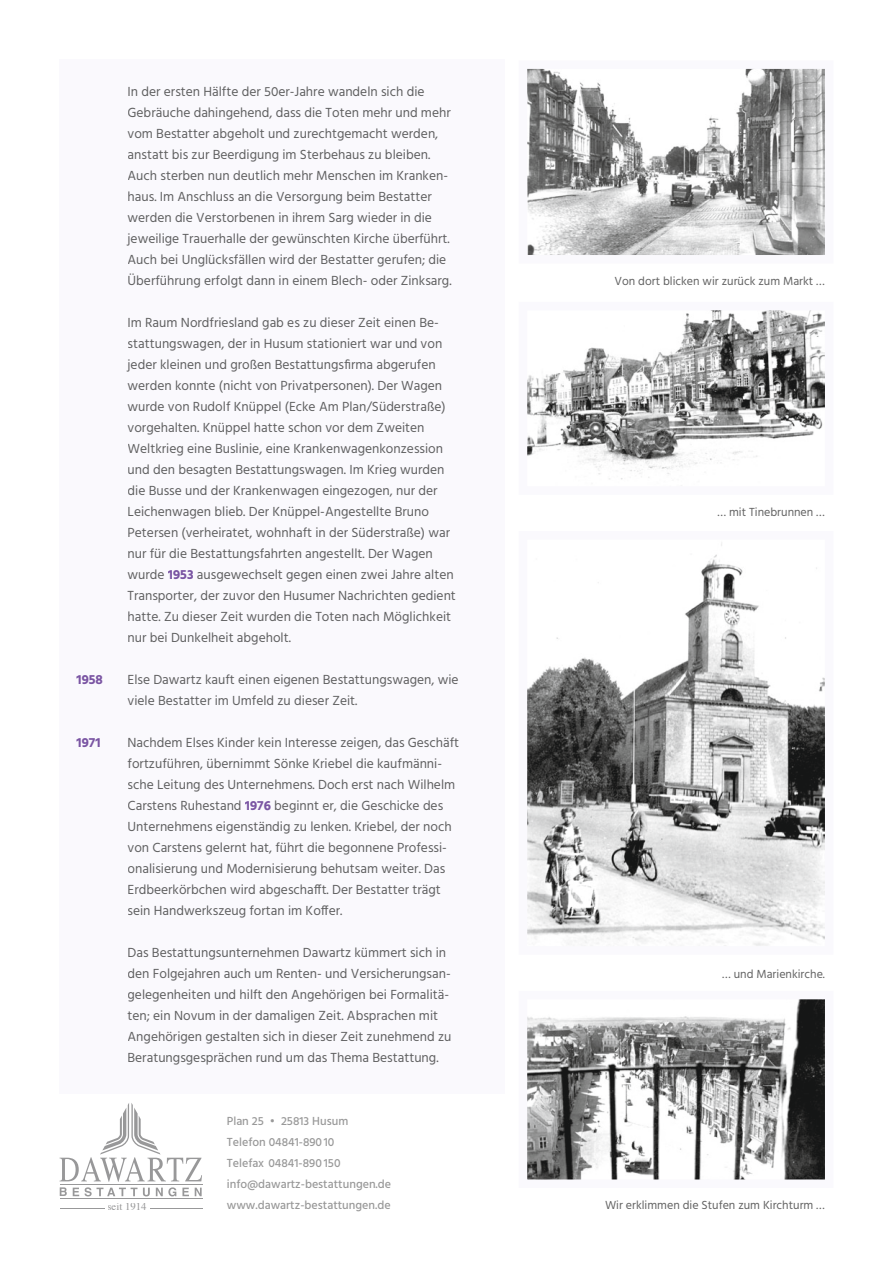
<style>
.page{position:relative;width:893px;height:1263px;background:#fff}
.page>*{position:absolute;margin:0;border:0;box-sizing:border-box;transform-origin:0 0}
.t1{font:13.5px/21px "Hind";color:#606061}
.t2{font:700 13.5px "Hind";color:#7a55a3}
.t3{font:500 12px/21px "Hind";color:#999}
.t4{font:12px "Hind";color:#626262}
.t5{font:10.8px "Times";color:#989899}
.s1{font-weight:700;color:#7a55a3}
</style>
<div class="page">
<div style="left:60px;top:60px;width:445px;height:1034px;background:#faf9fd"></div>
<svg style="left:60px;top:1103px;width:142px;height:93px"></svg>
<hr style="left:60px;top:1185px;width:143px;height:1px;background:#989899">
<hr style="left:60px;top:1199px;width:143px;height:1px;background:#989899">
<hr style="left:151px;top:1208px;width:52px;height:1px;background:#989899">
<hr style="left:60px;top:1208px;width:45px;height:1px;background:#989899">
<svg style="left:527px;top:310px;width:298px;height:170px"></svg>
<svg style="left:527px;top:999px;width:298px;height:181px"></svg>
<svg style="left:527px;top:543px;width:298px;height:403px"></svg>
<svg style="left:527px;top:68px;width:298px;height:187px"></svg>
<p class="t1" style="left:128px;top:82px;width:326px">In der ersten Hälfte der 50er-Jahre wandeln sich die Gebräuche dahingehend, dass die Toten mehr und mehr vom Bestatter abgeholt und zurechtgemacht werden, anstatt bis zur Beerdigung im Sterbehaus zu bleiben.<br>Auch sterben nun deutlich mehr Menschen im Kranken&shy;haus. Im Anschluss an die Versorgung beim Bestatter werden die Verstorbenen in ihrem Sarg wieder in die jeweilige Trauerhalle der gewünschten Kirche überführt.<br>Auch bei Unglücksfällen wird der Bestatter gerufen; die Überführung erfolgt dann in einem Blech- oder Zinksarg.</p>
<p class="t1" style="left:128px;top:313px;width:330px">Im Raum Nordfriesland gab es zu dieser Zeit einen Be&shy;stattungswagen, der in Husum stationiert war und von jeder kleinen und großen Bestattungsfirma abgerufen werden konnte (nicht von Privatpersonen). Der Wagen wurde von Rudolf Knüppel (Ecke Am Plan/Süderstraße) vorgehalten. Knüppel hatte schon vor dem Zweiten Weltkrieg eine Buslinie, eine Krankenwagenkonzession und den besagten Bestattungswagen. Im Krieg wurden die Busse und der Krankenwagen eingezogen, nur der Leichenwagen blieb. Der Knüppel-Angestellte Bruno Petersen (verheiratet, wohnhaft in der Süderstraße) war nur für die Bestattungsfahrten angestellt. Der Wagen wurde <span class="s1">1953</span> ausgewechselt gegen einen zwei Jahre alten Transporter, der zuvor den Husumer Nachrichten gedient hatte. Zu dieser Zeit wurden die Toten nach Möglichkeit nur bei Dunkelheit abgeholt.</p>
<p class="t2" style="left:77px;top:671px;width:28px">1958</p>
<p class="t1" style="left:128px;top:670px;width:333px">Else Dawartz kauft einen eigenen Bestattungswagen, wie viele Bestatter im Umfeld zu dieser Zeit.</p>
<p class="t2" style="left:77px;top:734px;width:25px">1971</p>
<p class="t1" style="left:128px;top:733px;width:333px">Nachdem Elses Kinder kein Interesse zeigen, das Geschäft fortzuführen, übernimmt Sönke Kriebel die kaufmänni&shy;sche Leitung des Unternehmens. Doch erst nach Wilhelm Carstens Ruhestand <span class="s1">1976</span> beginnt er, die Geschicke des Unternehmens eigenständig zu lenken. Kriebel, der noch von Carstens gelernt hat, führt die begonnene Professi&shy;onalisierung und Modernisierung behutsam weiter. Das Erdbeerkörbchen wird abgeschafft. Der Bestatter trägt sein Handwerkszeug fortan im Koffer.</p>
<p class="t1" style="left:128px;top:943px;width:325px">Das Bestattungsunternehmen Dawartz kümmert sich in den Folgejahren auch um Renten- und Versicherungsan&shy;gelegenheiten und hilft den Angehörigen bei Formalitä&shy;ten; ein Novum in der damaligen Zeit. Absprachen mit Angehörigen gestalten sich in dieser Zeit zunehmend zu Beratungsgesprächen rund um das Thema Bestattung.</p>
<p class="t5" style="left:107px;top:1197px;width:41px">seit 1914</p>
<p class="t3" style="left:227px;top:1111px;width:166px">Plan 25 • 25813 Husum<br>Telefon 04841-890 10<br>Telefax 04841-890 150 info@dawartz-bestattungen.de www.dawartz-bestattungen.de</p>
<p class="t4" style="left:614px;top:273px;width:212px">Von dort blicken wir zurück zum Markt …</p>
<p class="t4" style="left:718px;top:504px;width:109px">… mit Tinebrunnen …</p>
<p class="t4" style="left:722px;top:966px;width:104px">… und Marienkirche.</p>
<p class="t4" style="left:605px;top:1197px;width:221px">Wir erklimmen die Stufen zum Kirchturm …</p>
</div>
